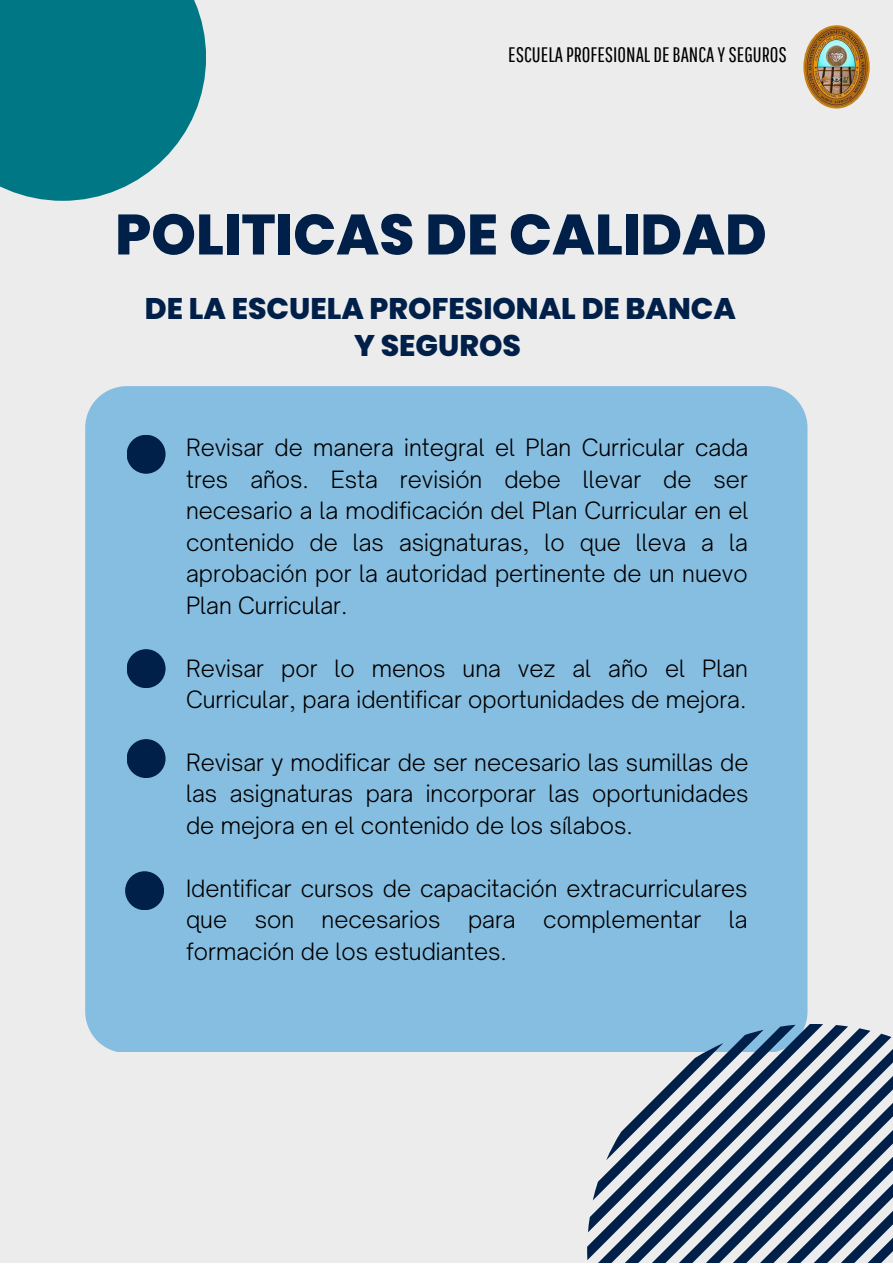
<style>
.page{position:relative;width:893px;height:1264px;background:#fff}
.page>*{position:absolute;margin:0;border:0;box-sizing:border-box;transform-origin:0 0}
.t1{font:800 56.85px "Poppins";color:#002049}
.t2{font:800 29.85px/37px "Poppins";color:#002049;text-align:center}
.t3{font:300 22.8px/31.5px "Open Sauce One";color:#000;text-align:justify}
.t4{font:21px "Pathway Gothic One";color:#000}
</style>
<div class="page">
<div style="left:0;top:0;width:892px;height:1262px;background:#ececec"></div>
<div style="left:85px;top:386px;width:722px;height:665px;background:#86bee1"></div>
<div style="left:127px;top:435px;width:38px;height:39px;background:#002049;border-radius:50%"></div>
<div style="left:125px;top:809px;width:39px;height:39px;background:#86bee1;border-radius:50%"></div>
<div style="left:125px;top:719px;width:39px;height:39px;background:#86bee1;border-radius:50%"></div>
<div style="left:127px;top:937px;width:38px;height:39px;background:#86bee1;border-radius:50%"></div>
<div style="left:0;top:0;width:206px;height:201px;background:#007785"></div>
<svg style="left:587px;top:1023px;width:305px;height:239px"></svg>
<div style="left:127px;top:649px;width:38px;height:39px;background:#002049;border-radius:50%"></div>
<div style="left:127px;top:739px;width:38px;height:39px;background:#002049;border-radius:50%"></div>
<div style="left:125px;top:871px;width:39px;height:39px;background:#002049;border-radius:50%"></div>
<img style="left:803px;top:25px;width:66px;height:83px">
<p class="t4" style="left:508px;top:42px;width:280px">ESCUELAPROFESIONAL DEBANCAYSEGUROS</p>
<h1 class="t1" style="left:115px;top:195px;width:653px">POLITICAS DE CALIDAD</h1>
<h2 class="t2" style="left:145px;top:290px;width:592px">DE LA ESCUELA PROFESIONAL DE BANCA<br>Y SEGUROS</h2>
<p class="t3" style="left:186px;top:431px;width:564px">Revisar de manera integral el Plan Curricular cada tres años. Esta revisión debe llevar de ser necesario a la modificación del Plan Curricular en el contenido de las asignaturas, lo que lleva a la aprobación por la autoridad pertinente de un nuevo Plan Curricular.</p>
<p class="t3" style="left:186px;top:652px;width:563px">Revisar por lo menos una vez al año el Plan<br>Curricular, para identificar oportunidades de mejora.</p>
<p class="t3" style="left:186px;top:746px;width:564px">Revisar y modificar de ser necesario las sumillas de las asignaturas para incorporar las oportunidades de mejora en el contenido de los sílabos.</p>
<p class="t3" style="left:186px;top:872px;width:563px">Identificar cursos de capacitación extracurriculares que son necesarios para complementar la formación de los estudiantes.</p>
</div>
